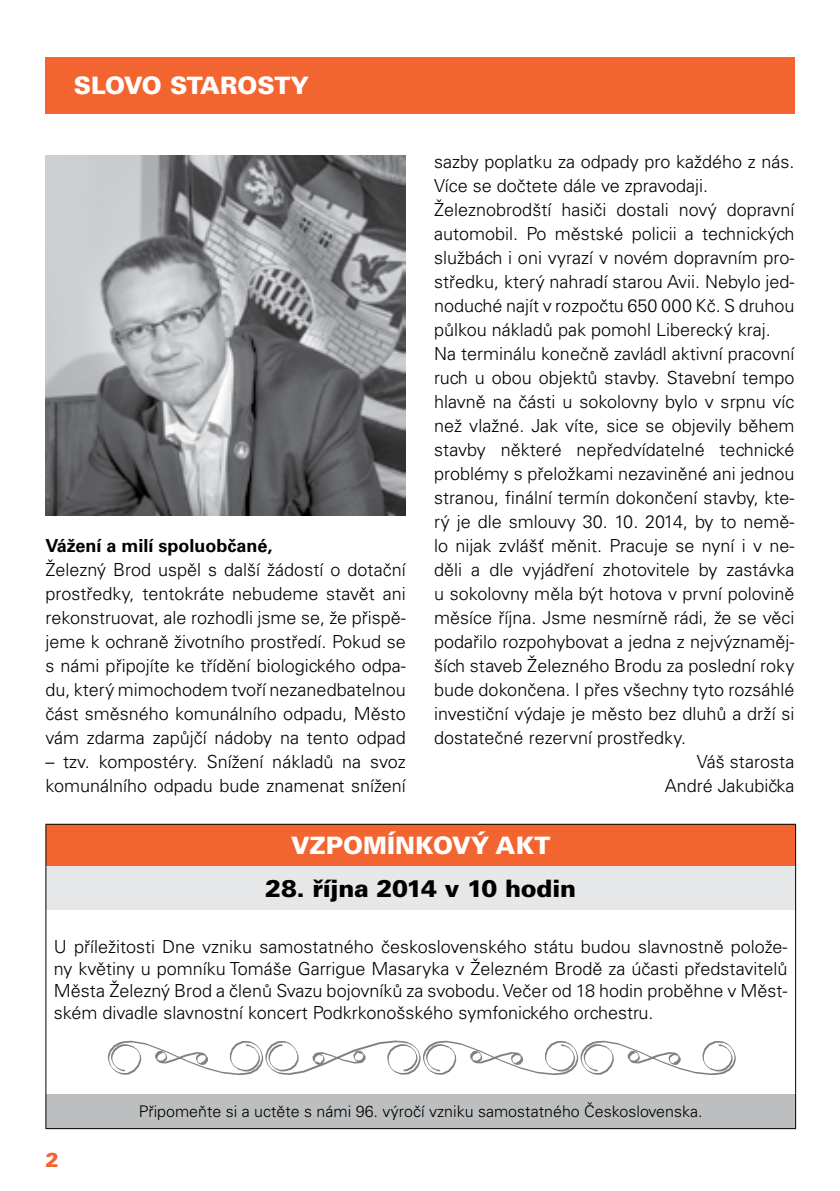
<style>
.page{position:relative;width:840px;height:1191px;background:#fff}
.page>*{position:absolute;margin:0;border:0;box-sizing:border-box;transform-origin:0 0}
.t1{font:900 24px "Univers CE";letter-spacing:-.01em;color:#000}
.t2{font:900 24px "Univers CE";color:#fff}
.t3{font:900 24px "Univers CE";letter-spacing:-.02em;color:#fff}
.t4{font:900 20px "Univers CE";color:#f26531}
.t5{font:300 18px/24px "Univers CE";color:#000;text-align:justify}
.t6{font:700 18px "Univers CE";color:#000}
.t7{font:300 16px "Univers CE";color:#000}
</style>
<div class="page">
<div style="left:45px;top:57px;width:749px;height:56px;background:#f26531"></div>
<img style="left:45px;top:155px;width:360px;height:360px">
<div style="left:46px;top:824px;width:749px;height:42px;background:#f26531"></div>
<div style="left:46px;top:866px;width:749px;height:44px;background:#e6e7e8"></div>
<div style="left:46px;top:1093px;width:749px;height:35px;background:#bcbec0"></div>
<hr style="left:45px;top:823px;width:750px;height:1px;background:#000">
<hr style="left:45px;top:824px;width:1px;height:42px;background:#000">
<hr style="left:794px;top:824px;width:1px;height:42px;background:#000">
<hr style="left:45px;top:866px;width:1px;height:44px;background:#000">
<hr style="left:794px;top:866px;width:1px;height:44px;background:#000">
<hr style="left:45px;top:910px;width:1px;height:183px;background:#000">
<hr style="left:794px;top:910px;width:1px;height:183px;background:#000">
<hr style="left:45px;top:1093px;width:1px;height:35px;background:#000">
<hr style="left:794px;top:1093px;width:1px;height:35px;background:#000">
<hr style="left:45px;top:1128px;width:750px;height:1px;background:#000">
<svg style="left:108px;top:1040px;width:628px;height:35px"></svg>
<h1 class="t3" style="left:74px;top:70px;width:237px">SLOVO STAROSTY</h1>
<p class="t5" style="left:434px;top:151px;width:361px">sazby poplatku za odpady pro každého z nás.</p>
<p class="t5" style="left:434px;top:175px;width:275px">Více se dočtete dále ve zpravodaji.</p>
<p class="t5" style="left:434px;top:199px;width:361px">Železnobrodští hasiči dostali nový dopravní</p>
<p class="t5" style="left:434px;top:223px;width:361px">automobil. Po městské policii a technických</p>
<p class="t5" style="left:434px;top:247px;width:361px">službách i oni vyrazí v novém dopravním pro-</p>
<p class="t5" style="left:434px;top:271px;width:362px">středku, který nahradí starou Avii. Nebylo jed-</p>
<p class="t5" style="left:434px;top:295px;width:361px">noduché najít v rozpočtu 650 000 Kč. S druhou</p>
<p class="t5" style="left:434px;top:319px;width:338px">půlkou nákladů pak pomohl Liberecký kraj.</p>
<p class="t5" style="left:434px;top:343px;width:361px">Na terminálu konečně zavládl aktivní pracovní</p>
<p class="t5" style="left:434px;top:367px;width:361px">ruch u obou objektů stavby. Stavební tempo</p>
<p class="t5" style="left:434px;top:391px;width:361px">hlavně na části u sokolovny bylo v srpnu víc</p>
<p class="t5" style="left:434px;top:415px;width:361px">než vlažné. Jak víte, sice se objevily během</p>
<p class="t5" style="left:434px;top:439px;width:361px">stavby některé nepředvídatelné technické</p>
<p class="t5" style="left:434px;top:463px;width:362px">problémy s přeložkami nezaviněné ani jednou</p>
<p class="t5" style="left:434px;top:487px;width:361px">stranou, finální termín dokončení stavby, kte-</p>
<p class="t5" style="left:434px;top:511px;width:361px">rý je dle smlouvy 30. 10. 2014, by to nemě-</p>
<p class="t5" style="left:434px;top:535px;width:362px">lo nijak zvlášť měnit. Pracuje se nyní i v ne-</p>
<p class="t5" style="left:434px;top:559px;width:361px">děli a dle vyjádření zhotovitele by zastávka</p>
<p class="t5" style="left:434px;top:583px;width:362px">u sokolovny měla být hotova v první polovině</p>
<p class="t5" style="left:434px;top:607px;width:361px">měsíce října. Jsme nesmírně rádi, že se věci</p>
<p class="t5" style="left:434px;top:631px;width:362px">podařilo rozpohybovat a jedna z nejvýznaměj-</p>
<p class="t5" style="left:434px;top:655px;width:361px">ších staveb Železného Brodu za poslední roky</p>
<p class="t5" style="left:434px;top:679px;width:361px">bude dokončena. I přes všechny tyto rozsáhlé</p>
<p class="t5" style="left:434px;top:703px;width:361px">investiční výdaje je město bez dluhů a drží si</p>
<p class="t5" style="left:434px;top:727px;width:253px">dostatečné rezervní prostředky.</p>
<p class="t5" style="left:696px;top:751px;width:99px">Váš starosta</p>
<p class="t5" style="left:664px;top:775px;width:131px">André Jakubička</p>
<h1 class="t2" style="left:291px;top:830px;width:260px">VZPOMÍNKOVÝ AKT</h1>
<h1 class="t1" style="left:265px;top:873px;width:312px">28. ŘÍJNA 2014 V 10 HODIN</h1>
<p class="t5" style="left:54px;top:936px;width:734px;line-height:22px">U příležitosti Dne vzniku samostatného československého státu budou slavnostně polože&shy;ny květiny u pomníku Tomáše Garrigue Masaryka v Železném Brodě za účasti představitelů Města Železný Brod a členů Svazu bojovníků za svobodu. Večer od 18 hodin proběhne v Měst&shy;ském divadle slavnostní koncert Podkrkonošského symfonického orchestru.</p>
<p class="t6" style="left:45px;top:535px;width:228px">Vážení a milí spoluobčané,</p>
<p class="t5" style="left:45px;top:559px;width:361px">Železný Brod uspěl s další žádostí o dotační prostředky, tentokráte nebudeme stavět ani rekonstruovat, ale rozhodli jsme se, že přispě&shy;jeme k ochraně životního prostředí. Pokud se s námi připojíte ke třídění biologického odpa&shy;du, který mimochodem tvoří nezanedbatelnou část směsného komunálního odpadu, Město vám zdarma zapůjčí nádoby na tento odpad</p>
<p class="t5" style="left:45px;top:751px;width:361px">– tzv. kompostéry. Snížení nákladů na svoz komunálního odpadu bude znamenat snížení</p>
<p class="t4" style="left:45px;top:1147px;width:15px">2</p>
<p class="t7" style="left:139px;top:1101px;width:565px">Připomeňte si a uctěte s námi 96. výročí vzniku samostatného Československa.</p>
</div>
